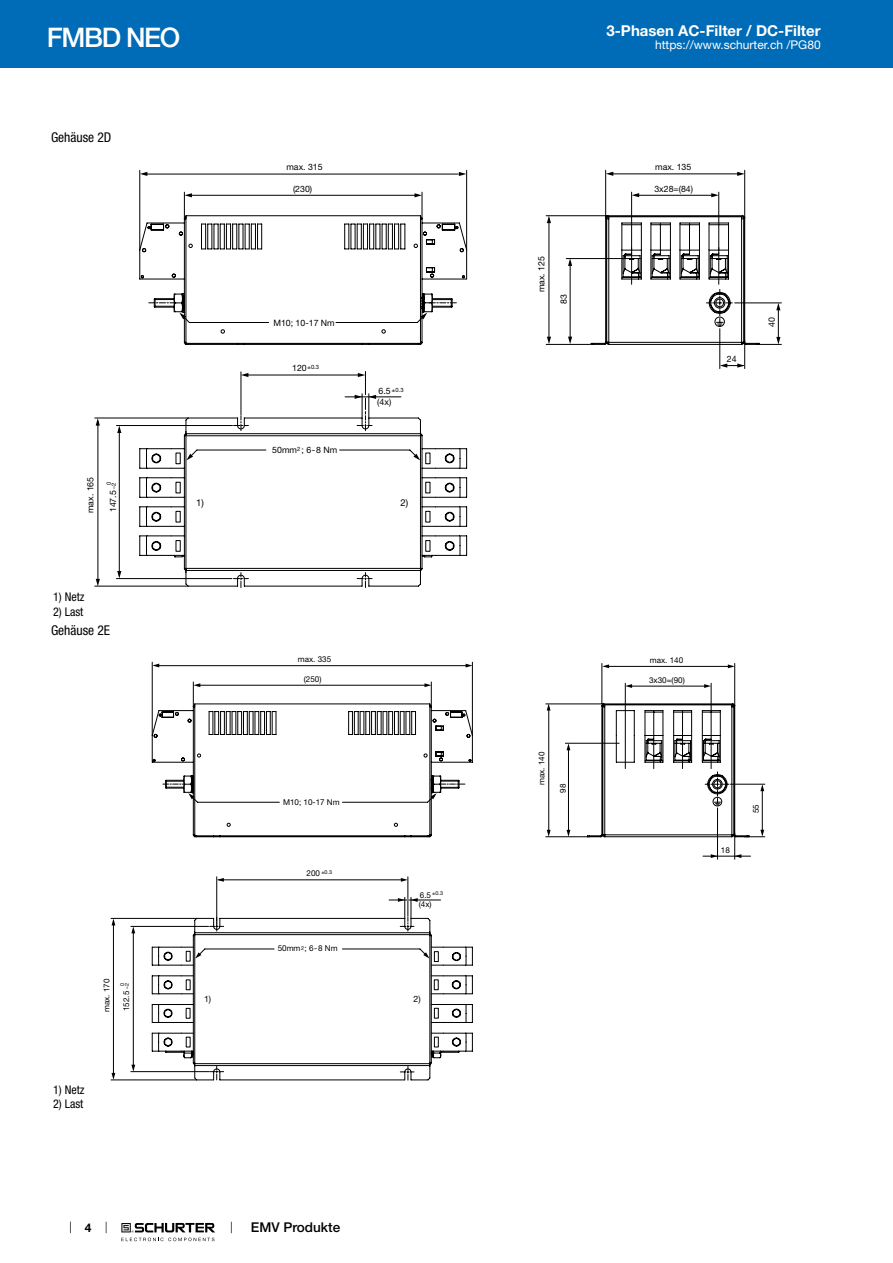
<style>
.page{position:relative;width:893px;height:1263px;background:#fff}
.page>*{position:absolute;margin:0;border:0;box-sizing:border-box;transform-origin:0 0}
.t1{font:500 27px "Helvetica Neue LT";letter-spacing:-.05em;color:#fff}
.t2{font:700 15px "Helvetica Neue LT";color:#fff}
.t3{font:condensed 13.5px "Helvetica Neue LT";color:#000}
.t4{font:500 13.5px "Helvetica Neue LT";color:#000}
.t5{font:12px "Helvetica Neue LT";color:#fff}
.t6{font:condensed 12px "Helvetica Neue LT";color:#000}
.t7{font:700 12px "Helvetica Neue LT";color:#000}
.t8{font:9.45px "Helvetica Neue LT";color:#000}
.t9{font:8.7px "Helvetica Neue LT";color:#000}
.t10{font:8.1px "Helvetica Neue LT";color:#000}
.t11{font:5.85px/5.1px "Helvetica Neue LT";color:#000;text-align:center}
.t12{font:5.4px/4.7px "Helvetica Neue LT";color:#000;text-align:center}
.s1{font-size:8.7px}
.s2{font-size:8.1px}
</style>
<div class="page">
<svg style="left:70px;top:1221px;width:1px;height:12px"></svg>
<svg style="left:121px;top:1223px;width:94px;height:18px"></svg>
<div style="left:0;top:0;width:893px;height:68px;background:#006bb6"></div>
<svg style="left:94px;top:170px;width:687px;height:416px"></svg>
<svg style="left:141px;top:224px;width:527px;height:345px"></svg>
<svg style="left:651px;top:223px;width:81px;height:103px"></svg>
<svg style="left:140px;top:172px;width:7px;height:4px"></svg>
<svg style="left:459px;top:172px;width:7px;height:4px"></svg>
<svg style="left:184px;top:193px;width:8px;height:4px"></svg>
<svg style="left:414px;top:193px;width:8px;height:4px"></svg>
<svg style="left:606px;top:172px;width:7px;height:4px"></svg>
<svg style="left:737px;top:172px;width:8px;height:4px"></svg>
<svg style="left:632px;top:193px;width:7px;height:4px"></svg>
<svg style="left:711px;top:193px;width:8px;height:4px"></svg>
<svg style="left:179px;top:313px;width:7px;height:6px"></svg>
<svg style="left:420px;top:313px;width:7px;height:6px"></svg>
<svg style="left:241px;top:373px;width:7px;height:4px"></svg>
<svg style="left:358px;top:373px;width:7px;height:4px"></svg>
<svg style="left:369px;top:395px;width:7px;height:4px"></svg>
<svg style="left:355px;top:395px;width:7px;height:4px"></svg>
<svg style="left:568px;top:337px;width:4px;height:7px"></svg>
<svg style="left:568px;top:258px;width:4px;height:8px"></svg>
<svg style="left:547px;top:337px;width:4px;height:7px"></svg>
<svg style="left:547px;top:216px;width:4px;height:7px"></svg>
<svg style="left:776px;top:337px;width:4px;height:7px"></svg>
<svg style="left:776px;top:303px;width:4px;height:7px"></svg>
<svg style="left:117px;top:571px;width:4px;height:7px"></svg>
<svg style="left:117px;top:425px;width:4px;height:8px"></svg>
<svg style="left:96px;top:579px;width:4px;height:7px"></svg>
<svg style="left:96px;top:418px;width:4px;height:8px"></svg>
<svg style="left:720px;top:363px;width:7px;height:5px"></svg>
<svg style="left:737px;top:363px;width:8px;height:5px"></svg>
<svg style="left:152px;top:453px;width:302px;height:99px"></svg>
<svg style="left:111px;top:663px;width:654px;height:417px"></svg>
<svg style="left:153px;top:710px;width:594px;height:341px"></svg>
<svg style="left:682px;top:739px;width:1px;height:29px"></svg>
<svg style="left:152px;top:664px;width:7px;height:3px"></svg>
<svg style="left:466px;top:664px;width:6px;height:3px"></svg>
<svg style="left:193px;top:683px;width:7px;height:4px"></svg>
<svg style="left:424px;top:683px;width:7px;height:4px"></svg>
<svg style="left:602px;top:664px;width:7px;height:4px"></svg>
<svg style="left:728px;top:664px;width:7px;height:4px"></svg>
<svg style="left:625px;top:684px;width:7px;height:4px"></svg>
<svg style="left:702px;top:683px;width:27px;height:123px"></svg>
<svg style="left:188px;top:793px;width:7px;height:6px"></svg>
<svg style="left:430px;top:793px;width:7px;height:6px"></svg>
<svg style="left:217px;top:878px;width:7px;height:4px"></svg>
<svg style="left:401px;top:878px;width:7px;height:4px"></svg>
<svg style="left:411px;top:898px;width:7px;height:4px"></svg>
<svg style="left:398px;top:898px;width:7px;height:4px"></svg>
<svg style="left:760px;top:830px;width:4px;height:7px"></svg>
<svg style="left:760px;top:784px;width:4px;height:7px"></svg>
<svg style="left:567px;top:830px;width:3px;height:7px"></svg>
<svg style="left:567px;top:743px;width:3px;height:7px"></svg>
<svg style="left:547px;top:830px;width:4px;height:7px"></svg>
<svg style="left:547px;top:704px;width:3px;height:6px"></svg>
<svg style="left:734px;top:854px;width:7px;height:4px"></svg>
<svg style="left:711px;top:854px;width:7px;height:4px"></svg>
<svg style="left:131px;top:1065px;width:4px;height:6px"></svg>
<svg style="left:131px;top:926px;width:4px;height:7px"></svg>
<svg style="left:112px;top:1073px;width:3px;height:7px"></svg>
<svg style="left:112px;top:918px;width:3px;height:7px"></svg>
<svg style="left:151px;top:946px;width:322px;height:134px"></svg>
<h1 class="t1" style="left:47px;top:21px;width:135px">FMBD NEO</h1>
<h3 class="t3" style="left:51px;top:130px;width:62px">Gehäuse 2D</h3>
<p class="t9" style="left:85px;top:513px;width:38px;rotate:-90deg">max. 165</p>
<p class="t11" style="left:106px;top:489px;width:8px;rotate:-90deg">0 –2</p>
<p class="t9" style="left:108px;top:512px;width:23px;rotate:-90deg">147.5</p>
<h3 class="t6" style="left:53px;top:590px;width:33px">1) Netz</h3>
<h3 class="t6" style="left:53px;top:605px;width:32px">2) Last</h3>
<h3 class="t3" style="left:51px;top:622px;width:61px">Gehäuse 2E</h3>
<p class="t9" style="left:286px;top:162px;width:38px">max. 315</p>
<p class="t9" style="left:293px;top:183px;width:21px">(230)</p>
<p class="t9" style="left:273px;top:317px;width:63px">M10; 10-17 Nm</p>
<p class="t11" style="left:292px;top:364px;width:28px"><span class="s1">120</span>±0.3</p>
<p class="t9" style="left:272px;top:444px;width:66px">50mm<sup>2</sup> ; 6-8 Nm</p>
<p class="t11" style="left:392px;top:387px;width:13px">±0.3</p>
<p class="t9" style="left:378px;top:386px;width:14px">6.5</p>
<p class="t9" style="left:377px;top:396px;width:15px">(4x)</p>
<p class="t8" style="left:196px;top:497px;width:9px">1)</p>
<p class="t8" style="left:401px;top:497px;width:9px">2)</p>
<p class="t10" style="left:298px;top:654px;width:35px">max. 335</p>
<p class="t10" style="left:304px;top:674px;width:19px">(250)</p>
<p class="t10" style="left:283px;top:797px;width:58px">M10; 10-17 Nm</p>
<p class="t12" style="left:307px;top:870px;width:27px"><span class="s2">200</span> ±0.3</p>
<p class="t10" style="left:278px;top:944px;width:61px">50mm<sup>2</sup>; 6-8 Nm</p>
<p class="t12" style="left:432px;top:891px;width:12px">±0.3</p>
<p class="t10" style="left:420px;top:890px;width:13px">6.5</p>
<p class="t10" style="left:419px;top:899px;width:14px">(4x)</p>
<p class="t10" style="left:102px;top:1012px;width:35px;rotate:-90deg">max. 170</p>
<p class="t12" style="left:120px;top:989px;width:7px;rotate:-90deg">0 –2</p>
<p class="t10" style="left:122px;top:1011px;width:22px;rotate:-90deg">152.5</p>
<p class="t9" style="left:204px;top:993px;width:9px">1)</p>
<p class="t9" style="left:413px;top:993px;width:9px">2)</p>
<h3 class="t6" style="left:53px;top:1083px;width:33px">1) Netz</h3>
<h3 class="t6" style="left:53px;top:1097px;width:32px">2) Last</h3>
<h3 class="t7" style="left:85px;top:1220px;width:8px">4</h3>
<h3 class="t4" style="left:251px;top:1219px;width:91px">EMV Produkte</h3>
<h2 class="t2" style="left:606px;top:21px;width:216px">3-Phasen AC-Filter / DC-Filter</h2>
<h3 class="t5" style="left:655px;top:38px;width:167px">https://www.schurter.ch /PG80</h3>
<p class="t9" style="left:536px;top:292px;width:38px;rotate:-90deg">max. 125</p>
<p class="t9" style="left:558px;top:304px;width:11px;rotate:-90deg">83</p>
<p class="t9" style="left:655px;top:162px;width:38px">max. 135</p>
<p class="t9" style="left:654px;top:183px;width:40px">3x28=(84)</p>
<p class="t9" style="left:727px;top:354px;width:11px">24</p>
<p class="t9" style="left:766px;top:326px;width:11px;rotate:-90deg">40</p>
<p class="t10" style="left:537px;top:785px;width:35px;rotate:-90deg">max. 140</p>
<p class="t10" style="left:558px;top:793px;width:10px;rotate:-90deg">98</p>
<p class="t10" style="left:650px;top:655px;width:35px">max. 140</p>
<p class="t10" style="left:649px;top:675px;width:37px">3x30=(90)</p>
<p class="t10" style="left:721px;top:845px;width:10px">18</p>
<p class="t10" style="left:751px;top:813px;width:10px;rotate:-90deg">55</p>
</div>
